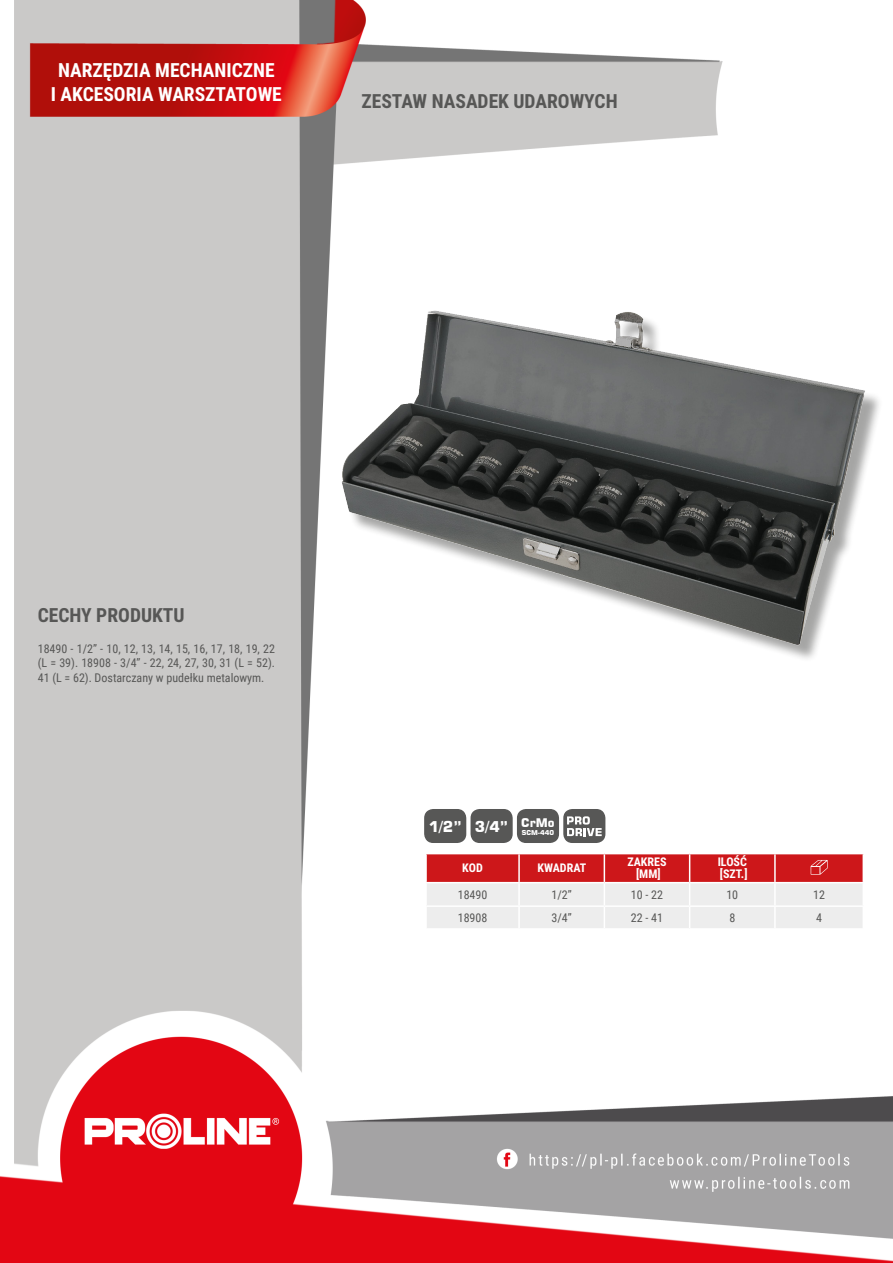
<style>
.page{position:relative;width:893px;height:1263px;background:#fff}
.page>*{position:absolute;margin:0;border:0;box-sizing:border-box;transform-origin:0 0}
.NagĹ_Ăłwek{font:700 19.5px/23.4px "Roboto Condensed";color:#fff;text-align:center}
.Lewo_bez_dzielenia{font:700 19.5px "Roboto Condensed";color:#575756}
.MateriaĹ__CECHY{font:700 19.5px "Roboto Condensed";color:#575756}
.t1{font:700 14.85px "Square 721 BT";color:#fff}
.Opisy{font:12px/14.4px "Roboto Condensed";color:#575756;text-align:justify}
.Center{font:12px "Roboto Condensed";color:#575756}
.Ĺšrodek_bez_dzieleni{font:700 12px "Roboto Condensed";color:#fff}
.Ĺšrodek__wymuszenie{font:700 12px "Roboto Condensed";color:#fff}
.Indeks{font:12px "Roboto Condensed";color:#575756}
.Tabelka_nagĹ_Ăłwek{font:700 12px "Roboto Condensed";color:#fff}
.t2{font:700 11.85px "Square 721 BT";color:#fff}
.t3{font:700 6.75px "Square 721 BT";color:#fff}
</style>
<div class="page">
<img style="left:0;top:0;width:893px;height:1263px">
<div style="left:344px;top:314px;width:539px;height:349px;background:#fff"></div>
<img style="left:340px;top:310px;width:528px;height:338px">
<hr style="left:425px;top:854px;width:2px;height:28px;background:#fff">
<hr style="left:425px;top:883px;width:2px;height:22px;background:#fff">
<hr style="left:425px;top:907px;width:2px;height:21px;background:#fff">
<hr style="left:862px;top:854px;width:2px;height:28px;background:#fff">
<hr style="left:862px;top:883px;width:2px;height:22px;background:#fff">
<hr style="left:862px;top:907px;width:2px;height:21px;background:#fff">
<hr style="left:775px;top:853px;width:89px;height:1px;background:#fff">
<hr style="left:425px;top:853px;width:94px;height:1px;background:#fff">
<hr style="left:425px;top:882px;width:94px;height:1px;background:#fff">
<hr style="left:775px;top:882px;width:89px;height:1px;background:#fff">
<hr style="left:425px;top:905px;width:94px;height:2px;background:#fff">
<hr style="left:775px;top:905px;width:89px;height:2px;background:#fff">
<hr style="left:425px;top:928px;width:94px;height:2px;background:#fff">
<hr style="left:519px;top:928px;width:85px;height:2px;background:#fff">
<hr style="left:604px;top:928px;width:86px;height:2px;background:#fff">
<hr style="left:690px;top:928px;width:85px;height:2px;background:#fff">
<hr style="left:775px;top:928px;width:89px;height:2px;background:#fff">
<svg style="left:426px;top:853px;width:437px;height:75px;background:#e2a1a2"></svg>
<div style="left:425px;top:810px;width:41px;height:32px;background:#575756;border-radius:8px"></div>
<div style="left:424px;top:809px;width:42px;height:34px;border:1px solid #575756;border-radius:8px"></div>
<div style="left:471px;top:810px;width:41px;height:32px;background:#575756;border-radius:8px"></div>
<div style="left:471px;top:809px;width:42px;height:34px;border:1px solid #575756;border-radius:8px"></div>
<div style="left:518px;top:810px;width:40px;height:32px;background:#575756;border-radius:8px"></div>
<div style="left:517px;top:809px;width:42px;height:34px;border:1px solid #575756;border-radius:8px"></div>
<div style="left:564px;top:810px;width:41px;height:32px;background:#575756;border-radius:8px"></div>
<div style="left:563px;top:809px;width:42px;height:34px;border:1px solid #575756;border-radius:8px"></div>
<svg style="left:567px;top:816px;width:35px;height:20px"></svg>
<p class="NagĹ_Ăłwek" style="left:51px;top:58px;width:233px">NARZĘDZIA MECHANICZNE<br>I AKCESORIA WARSZTATOWE</p>
<p class="Lewo_bez_dzielenia" style="left:361px;top:88px;width:258px">ZESTAW NASADEK UDAROWYCH</p>
<p class="MateriaĹ__CECHY" style="left:38px;top:601px;width:148px">CECHY PRODUKTU</p>
<p class="Opisy" style="left:38px;top:641px;width:239px">18490 - 1/2’’ - 10, 12, 13, 14, 15, 16, 17, 18, 19, 22 (L = 39). 18908 - 3/4’’ - 22, 24, 27, 30, 31 (L = 52).<br>41 (L = 62). Dostarczany w pudełku metalowym.</p>
<p class="t1" style="left:430px;top:818px;width:79px">3/8” 3/4”</p>
<p class="t2" style="left:521px;top:816px;width:35px">CrMo</p>
<p class="t3" style="left:522px;top:829px;width:34px">SCM-440</p>
<p class="t1" style="left:428px;top:818px;width:26px">1 2</p>
<p class="Tabelka_nagĹ_Ăłwek" style="left:462px;top:860px;width:22px">KOD</p>
<p class="Ĺšrodek_bez_dzieleni" style="left:537px;top:860px;width:50px">KWADRAT</p>
<p class="Ĺšrodek_bez_dzieleni" style="left:627px;top:854px;width:41px">ZAKRES</p>
<p class="Ĺšrodek__wymuszenie" style="left:636px;top:866px;width:26px">[MM]</p>
<p class="Ĺšrodek_bez_dzieleni" style="left:718px;top:854px;width:31px">ILOŚĆ</p>
<p class="Ĺšrodek__wymuszenie" style="left:720px;top:866px;width:29px">[SZT.]</p>
<p class="Indeks" style="left:458px;top:886px;width:31px">18490</p>
<p class="Center" style="left:552px;top:886px;width:22px">1/2’’</p>
<p class="Center" style="left:631px;top:886px;width:34px">10 - 22</p>
<p class="Center" style="left:726px;top:886px;width:13px">10</p>
<p class="Center" style="left:813px;top:886px;width:13px">12</p>
<p class="Indeks" style="left:458px;top:909px;width:31px">18908</p>
<p class="Center" style="left:552px;top:909px;width:22px">3/4’’</p>
<p class="Center" style="left:631px;top:909px;width:34px">22 - 41</p>
<p class="Center" style="left:729px;top:909px;width:7px">8</p>
<p class="Center" style="left:816px;top:909px;width:7px">4</p>
</div>
